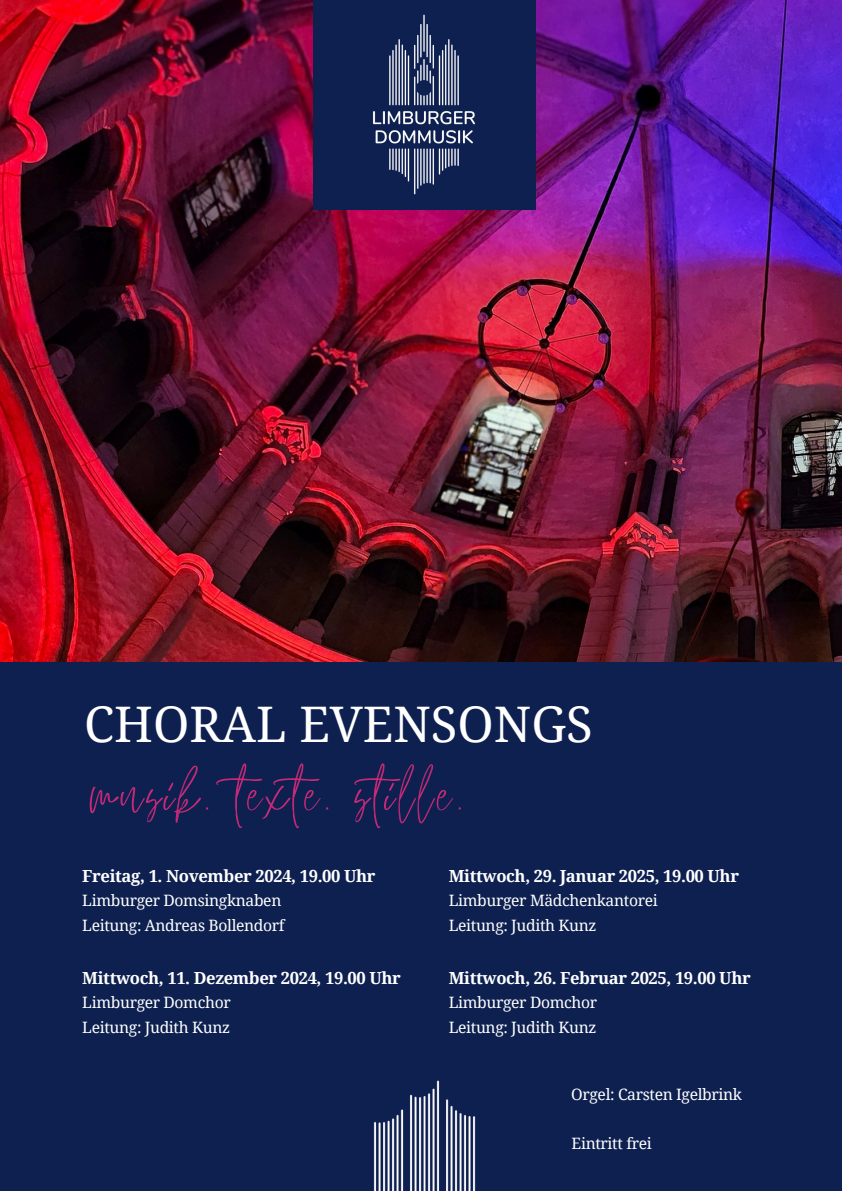
<style>
.page{position:relative;width:842px;height:1191px;background:#fff}
.page>*{position:absolute;margin:0;border:0;box-sizing:border-box;transform-origin:0 0}
.t1{font:63.4px "Shadow";letter-spacing:.055em;color:#c82a76}
.t2{font:49px "Noto Serif";color:#fff}
.t3{font:700 16.7px "Noto Serif";letter-spacing:-.02em;color:#fff}
.t4{font:15.7px "Noto Serif";letter-spacing:-.02em;color:#fff}
</style>
<div class="page">
<img style="left:0;top:0;width:842px;height:662px">
<div style="left:313px;top:0;width:223px;height:209px;background:#0e2050"></div>
<img style="left:373px;top:14px;width:102px;height:181px">
<div style="left:0;top:662px;width:842px;height:528px;background:#0e2050"></div>
<img style="left:373px;top:1080px;width:103px;height:110px">
<h1 class="t2" style="left:84px;top:689px;width:510px">CHORAL EVENSONGS</h1>
<p class="t1" style="left:90px;top:742px;width:375px">musik. texte. stille.</p>
<p class="t3" style="left:82px;top:864px;width:295px">Freitag, 1. November 2024, 19.00 Uhr</p>
<p class="t4" style="left:82px;top:889px;width:201px">Limburger Domsingknaben</p>
<p class="t4" style="left:82px;top:913px;width:204px">Leitung: Andreas Bollendorf</p>
<p class="t3" style="left:82px;top:966px;width:320px">Mittwoch, 11. Dezember 2024, 19.00 Uhr</p>
<p class="t4" style="left:82px;top:991px;width:150px">Limburger Domchor</p>
<p class="t4" style="left:82px;top:1015px;width:149px">Leitung: Judith Kunz</p>
<p class="t3" style="left:449px;top:864px;width:292px">Mittwoch, 29. Januar 2025, 19.00 Uhr</p>
<p class="t4" style="left:449px;top:889px;width:211px">Limburger Mädchenkantorei</p>
<p class="t4" style="left:449px;top:913px;width:149px">Leitung: Judith Kunz</p>
<p class="t3" style="left:449px;top:966px;width:304px">Mittwoch, 26. Februar 2025, 19.00 Uhr</p>
<p class="t4" style="left:449px;top:991px;width:150px">Limburger Domchor</p>
<p class="t4" style="left:449px;top:1015px;width:149px">Leitung: Judith Kunz</p>
<p class="t4" style="left:571px;top:1082px;width:172px">Orgel: Carsten Igelbrink</p>
<p class="t4" style="left:572px;top:1132px;width:82px">Eintritt frei</p>
</div>
